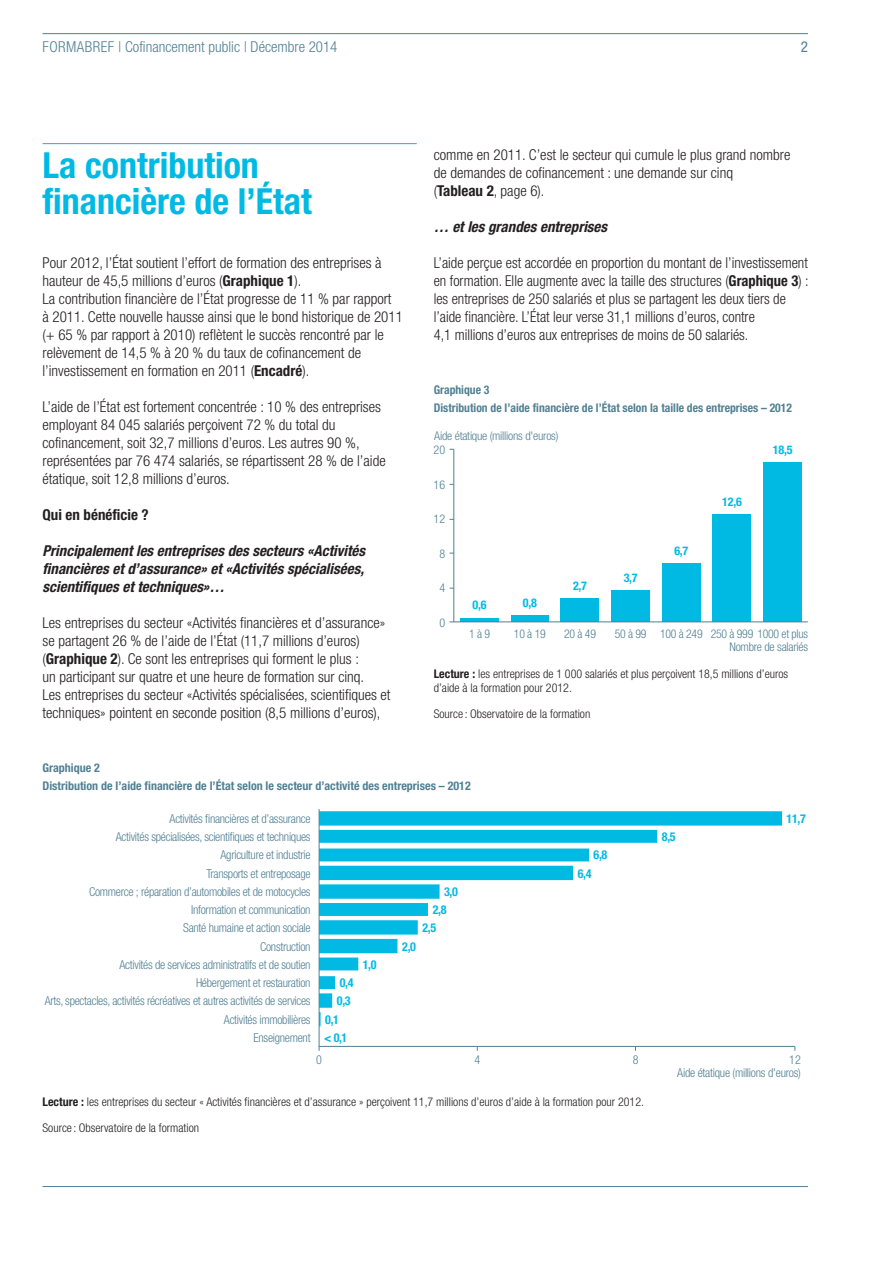
<style>
.page{position:relative;width:893px;height:1263px;background:#fff}
.page>*{position:absolute;margin:0;border:0;box-sizing:border-box;transform-origin:0 0}
.t1{font:700 condensed 36px/36px "Helvetica Neue LT Pro";color:#00bae4}
.t2{font:300 condensed 15px/18px "Helvetica Neue LT Pro";color:#231f20}
.t3{font:italic 700 condensed 15px/18px "Helvetica Neue LT Std";color:#231f20;text-align:justify}
.t4{font:300 condensed 15px "Helvetica Neue LT Pro";color:#518093}
.t5{font:700 condensed 15px "Helvetica Neue LT Pro";color:#231f20}
.t6{font:condensed 15px "Helvetica Neue LT Pro";color:#518093}
.t7{font:300 condensed 12.3px "Helvetica Neue LT Pro";letter-spacing:-.025em;color:#518093}
.t8{font:700 condensed 12.3px "Helvetica Neue LT Pro";color:#00bae4}
.t9{font:300 condensed 12px/26.2px "Helvetica Neue LT Pro";color:#231f20}
.t10{font:700 condensed 12px/18px "Helvetica Neue LT Pro";color:#518093}
.t11{font:300 condensed 12px "Helvetica Neue LT Pro";letter-spacing:-.02em;color:#518093}
.t12{font:700 condensed 12px "Helvetica Neue LT Pro";color:#00bae4}
.s1{font-weight:700}
</style>
<div class="page">
<hr style="left:43px;top:33px;width:765px;height:1px;background:#518093">
<hr style="left:43px;top:143px;width:374px;height:1px;background:#00bae4">
<hr style="left:43px;top:1186px;width:765px;height:1px;background:#518093">
<svg style="left:320px;top:811px;width:462px;height:215px"></svg>
<hr style="left:319px;top:1046px;width:476px;height:1px;background:#518093">
<hr style="left:319px;top:809px;width:1px;height:238px;background:#518093">
<div style="left:763px;top:462px;width:39px;height:160px;background:#00bae4"></div>
<div style="left:713px;top:514px;width:38px;height:108px;background:#00bae4"></div>
<div style="left:662px;top:563px;width:38px;height:59px;background:#00bae4"></div>
<div style="left:611px;top:591px;width:39px;height:31px;background:#00bae4"></div>
<div style="left:561px;top:598px;width:38px;height:24px;background:#00bae4"></div>
<div style="left:511px;top:615px;width:37px;height:7px;background:#00bae4"></div>
<hr style="left:460px;top:618px;width:38px;height:4px;background:#00bae4">
<hr style="left:453px;top:449px;width:1px;height:173px;background:#518093">
<hr style="left:454px;top:621px;width:354px;height:1px;background:#518093">
<p class="t4" style="left:43px;top:38px;width:296px">FORMABREF | Cofinancement public | Décembre 2014</p>
<p class="t6" style="left:801px;top:38px;width:9px">2</p>
<h1 class="t1" style="left:43px;top:147px;width:271px">La contribution financière de l’État</h1>
<p class="t2" style="left:43px;top:254px;width:362px">Pour 2012, l’État soutient l’effort de formation des entreprises à hauteur de 45,5 millions d’euros (<span class="s1">Graphique 1</span>).<br>La contribution financière de l’État progresse de 11 % par rapport<br>à 2011. Cette nouvelle hausse ainsi que le bond historique de 2011 (+ 65 % par rapport à 2010) reflètent le succès rencontré par le relèvement de 14,5 % à 20 % du taux de cofinancement de l’investissement en formation en 2011 (<span class="s1">Encadré</span>).</p>
<p class="t2" style="left:43px;top:398px;width:345px">L’aide de l’État est fortement concentrée : 10 % des entreprises employant 84 045 salariés perçoivent 72 % du total du cofinancement, soit 32,7 millions d’euros. Les autres 90 %, représentées par 76 474 salariés, se répartissent 28 % de l’aide étatique, soit 12,8 millions d’euros.</p>
<p class="t5" style="left:43px;top:506px;width:108px">Qui en bénéficie ?</p>
<p class="t3" style="left:43px;top:542px;width:324px">Principalement les entreprises des secteurs «Activités financières et d’assurance» et «Activités spécialisées, scientifiques et techniques»…</p>
<p class="t2" style="left:43px;top:614px;width:350px">Les entreprises du secteur «Activités financières et d’assurance» se partagent 26 % de l’aide de l’État (11,7 millions d’euros) (<span class="s1">Graphique 2</span>). Ce sont les entreprises qui forment le plus :<br>un participant sur quatre et une heure de formation sur cinq.<br>Les entreprises du secteur «Activités spécialisées, scientifiques et techniques» pointent en seconde position (8,5 millions d’euros),</p>
<p class="t2" style="left:434px;top:146px;width:358px">comme en 2011. C’est le secteur qui cumule le plus grand nombre de demandes de cofinancement : une demande sur cinq<br>(<span class="s1">Tableau 2</span>, page 6).</p>
<p class="t3" style="left:434px;top:218px;width:175px">… et les grandes entreprises</p>
<p class="t2" style="left:434px;top:254px;width:376px">L’aide perçue est accordée en proportion du montant de l’investissement en formation. Elle augmente avec la taille des structures (<span class="s1">Graphique 3</span>) : les entreprises de 250 salariés et plus se partagent les deux tiers de l’aide financière. L’État leur verse 31,1 millions d’euros, contre<br>4,1 millions d’euros aux entreprises de moins de 50 salariés.</p>
<p class="t10" style="left:434px;top:381px;width:360px">Graphique 3<br>Distribution de l’aide financière de l’État selon la taille des entreprises – 2012</p>
<p class="t11" style="left:434px;top:428px;width:126px">Aide étatique (millions d'euros)</p>
<p class="t11" style="left:434px;top:443px;width:13px">20</p>
<p class="t11" style="left:434px;top:478px;width:13px">16</p>
<p class="t11" style="left:434px;top:512px;width:13px">12</p>
<p class="t11" style="left:439px;top:547px;width:7px">8</p>
<p class="t11" style="left:439px;top:581px;width:7px">4</p>
<p class="t11" style="left:439px;top:616px;width:7px">0</p>
<p class="t12" style="left:472px;top:598px;width:16px">0,6</p>
<p class="t12" style="left:523px;top:595px;width:16px">0,8</p>
<p class="t12" style="left:573px;top:578px;width:16px">2,7</p>
<p class="t12" style="left:624px;top:571px;width:16px">3,7</p>
<p class="t12" style="left:674px;top:543px;width:16px">6,7</p>
<p class="t12" style="left:722px;top:494px;width:21px">12,6</p>
<p class="t12" style="left:773px;top:442px;width:21px">18,5</p>
<p class="t11" style="left:469px;top:627px;width:22px">1 à 9</p>
<p class="t11" style="left:514px;top:627px;width:33px">10 à 19</p>
<p class="t11" style="left:564px;top:627px;width:33px">20 à 49</p>
<p class="t11" style="left:615px;top:627px;width:195px">50 à 99 100 à 249 250 à 999 1000 et plus</p>
<p class="t11" style="left:729px;top:640px;width:80px">Nombre de salariés</p>
<p class="t9" style="left:434px;top:667px;width:356px;line-height:13.5px"><span class="s1">Lecture :</span> les entreprises de 1 000 salariés et plus perçoivent 18,5 millions d’euros d’aide à la formation pour 2012.</p>
<p class="t9" style="left:434px;top:701px;width:158px">Source : Observatoire de la formation</p>
<p class="t10" style="left:43px;top:759px;width:430px">Graphique 2<br>Distribution de l’aide financière de l’État selon le secteur d’activité des entreprises – 2012</p>
<p class="t7" style="left:170px;top:811px;width:143px">Activités financières et d’assurance</p>
<p class="t7" style="left:116px;top:830px;width:196px">Activités spécialisées, scientifiques et techniques</p>
<p class="t7" style="left:220px;top:848px;width:92px">Agriculture et industrie</p>
<p class="t7" style="left:206px;top:866px;width:106px">Transports et entreposage</p>
<p class="t7" style="left:89px;top:884px;width:223px">Commerce ; réparation d’automobiles et de motocycles</p>
<p class="t8" style="left:444px;top:884px;width:15px">3,0</p>
<p class="t7" style="left:191px;top:903px;width:121px">Information et communication</p>
<p class="t8" style="left:433px;top:902px;width:15px">2,8</p>
<p class="t7" style="left:183px;top:921px;width:129px">Santé humaine et action sociale</p>
<p class="t8" style="left:422px;top:920px;width:15px">2,5</p>
<p class="t7" style="left:260px;top:939px;width:52px">Construction</p>
<p class="t8" style="left:402px;top:939px;width:15px">2,0</p>
<p class="t7" style="left:120px;top:957px;width:193px">Activités de services administratifs et de soutien</p>
<p class="t8" style="left:363px;top:957px;width:15px">1,0</p>
<p class="t7" style="left:196px;top:976px;width:116px">Hébergement et restauration</p>
<p class="t8" style="left:340px;top:975px;width:15px">0,4</p>
<p class="t7" style="left:45px;top:994px;width:267px">Arts, spectacles, activités récréatives et autres activités de services</p>
<p class="t8" style="left:337px;top:993px;width:15px">0,3</p>
<p class="t7" style="left:224px;top:1012px;width:88px">Activités immobilières</p>
<p class="t8" style="left:325px;top:1012px;width:15px">0,1</p>
<p class="t7" style="left:253px;top:1030px;width:59px">Enseignement</p>
<p class="t8" style="left:324px;top:1030px;width:25px">&lt; 0,1</p>
<p class="t8" style="left:594px;top:847px;width:15px">6,8</p>
<p class="t8" style="left:578px;top:866px;width:15px">6,4</p>
<p class="t8" style="left:662px;top:829px;width:15px">8,5</p>
<p class="t8" style="left:787px;top:811px;width:21px">11,7</p>
<p class="t7" style="left:316px;top:1052px;width:7px">0</p>
<p class="t7" style="left:475px;top:1052px;width:7px">4</p>
<p class="t7" style="left:633px;top:1052px;width:7px">8</p>
<p class="t7" style="left:789px;top:1052px;width:13px">12</p>
<p class="t9" style="left:43px;top:1088px;width:603px"><span class="s1">Lecture :</span> les entreprises du secteur « Activités financières et d’assurance » perçoivent 11,7 millions d’euros d’aide à la formation pour 2012.<br>Source : Observatoire de la formation</p>
<p class="t7" style="left:677px;top:1065px;width:125px">Aide étatique (millions d'euros)</p>
</div>
